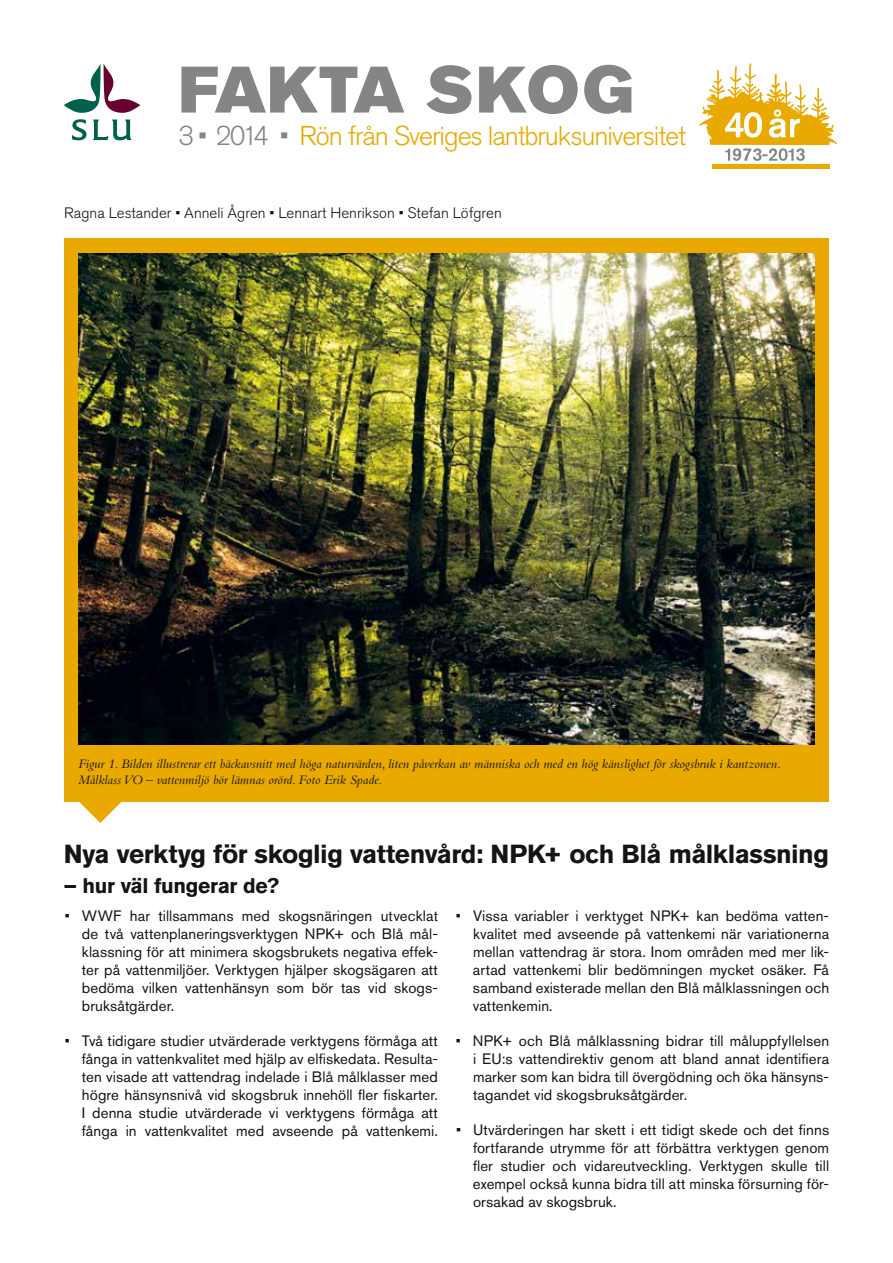
<style>
.page{position:relative;width:893px;height:1263px;background:#fff}
.page>*{position:absolute;margin:0;border:0;box-sizing:border-box;transform-origin:0 0}
.t1{font:65.1px "Akzidenz Grotesk Std Super";letter-spacing:.015em;color:#868485}
.t2{font:300 27px "Akzidenz Grotesk Std";letter-spacing:-.04em;color:#e9a900}
.t3{font:700 25.95px "Akzidenz Grotesk Std";letter-spacing:-.025em;color:#141412}
.t4{font:700 21px "Akzidenz Grotesk Std";letter-spacing:-.02em;color:#141412}
.t5{font:15px/18px "Akzidenz Grotesk Std";letter-spacing:.005em;color:#141412;text-align:justify}
.t6{font:300 15px "Akzidenz Grotesk Std";color:#141412}
.t7{font:italic 13.5px/16.2px "Bembo Std";color:#141412}
.s1{color:#868485}
</style>
<div class="page">
<svg style="left:64px;top:64px;width:76px;height:49px"></svg>
<svg style="left:72px;top:119px;width:15px;height:21px"></svg>
<svg style="left:93px;top:120px;width:39px;height:20px"></svg>
<div style="left:64px;top:238px;width:765px;height:563px;background:#e9a900"></div>
<svg style="left:78px;top:801px;width:45px;height:22px"></svg>
<img style="left:78px;top:253px;width:737px;height:491px">
<div style="left:712px;top:164px;width:117px;height:5px;background:#e9a900"></div>
<svg style="left:699px;top:63px;width:138px;height:98px"></svg>
<h1 class="t1" style="left:179px;top:52px;width:457px">FAKTA SKOG</h1>
<h2 class="t2" style="left:179px;top:120px;width:509px"><span class="s1">3 • 2014 •</span> Rön från Sveriges lantbruksuniversitet</h2>
<p class="t6" style="left:64px;top:204px;width:439px">Ragna Lestander • Anneli Ågren • Lennart Henrikson • Stefan Löfgren</p>
<p class="t7" style="left:78px;top:755px;width:704px">Figur 1. Bilden illustrerar ett bäckavsnitt med höga naturvärden, liten påverkan av människa och med en hög känslighet för skogsbruk i kantzonen.<br>Målklass VO – vattenmiljö bör lämnas orörd. Foto Erik Spade.</p>
<h3 class="t3" style="left:64px;top:839px;width:767px">Nya verktyg för skoglig vattenvård: NPK+ och Blå målklassning</h3>
<h3 class="t4" style="left:64px;top:873px;width:217px">– hur väl fungerar de?</h3>
<p class="t5" style="left:82px;top:907px;width:358px;text-indent:-17px">• WWF har tillsammans med skogsnäringen utvecklat de två vattenplaneringsverktygen NPK+ och Blå mål&shy;klassning för att minimera skogsbrukets negativa effek&shy;ter på vattenmiljöer. Verktygen hjälper skogsägaren att bedöma vilken vattenhänsyn som bör tas vid skogs&shy;bruksåtgärder.</p>
<p class="t5" style="left:82px;top:1032px;width:358px;text-indent:-17px">• Två tidigare studier utvärderade verktygens förmåga att fånga in vattenkvalitet med hjälp av elfiskedata. Resulta&shy;ten visade att vattendrag indelade i Blå målklasser med högre hänsynsnivå vid skogsbruk innehöll fler fiskarter.<br>I denna studie utvärderade vi verktygens förmåga att fånga in vattenkvalitet med avseende på vattenkemi.</p>
<p class="t5" style="left:473px;top:907px;width:358px;text-indent:-17px">• Vissa variabler i verktyget NPK+ kan bedöma vatten&shy;kvalitet med avseende på vattenkemi när variationerna mellan vattendrag är stora. Inom områden med mer lik&shy;artad vattenkemi blir bedömningen mycket osäker. Få samband existerade mellan den Blå målklassningen och vattenkemin.</p>
<p class="t5" style="left:473px;top:1032px;width:358px;text-indent:-17px">• NPK+ och Blå målklassning bidrar till måluppfyllelsen i EU:s vattendirektiv genom att bland annat identifiera marker som kan bidra till övergödning och öka hänsyns&shy;tagandet vid skogsbruksåtgärder.</p>
<p class="t5" style="left:473px;top:1121px;width:358px;text-indent:-17px">• Utvärderingen har skett i ett tidigt skede och det finns fortfarande utrymme för att förbättra verktygen genom fler studier och vidareutveckling. Verktygen skulle till exempel också kunna bidra till att minska försurning för&shy;orsakad av skogsbruk.</p>
</div>
